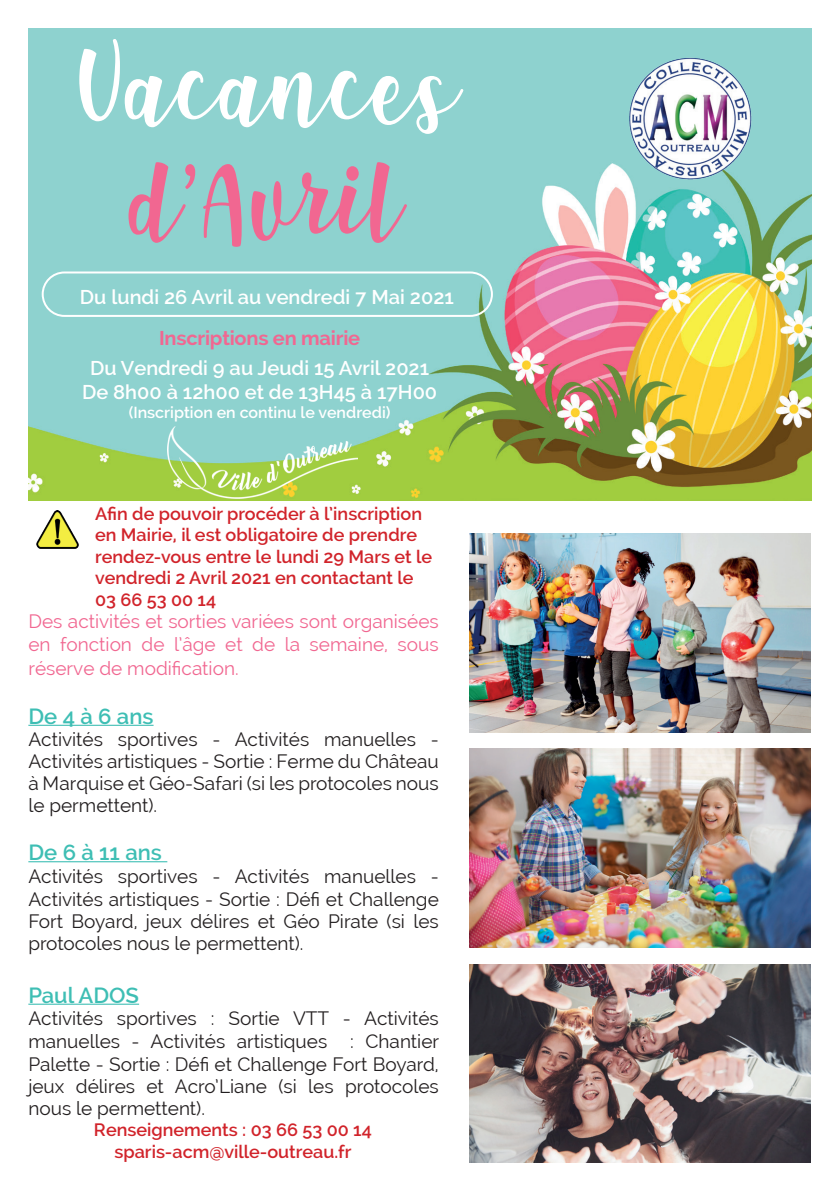
<style>
.page{position:relative;width:840px;height:1191px;background:#fff}
.page>*{position:absolute;margin:0;border:0;box-sizing:border-box;transform-origin:0 0}
.t1{font:96px "Shink";color:#fff}
.t2{font:96px "Shink";color:#f16791}
.t3{font:600 22px "Raleway";color:#3ebeb4}
.t4{font:600 20px/24px "Raleway";color:#fff;text-align:center}
.t5{font:700 20px "Raleway";letter-spacing:-.01em;color:#f16791}
.t6{font:19px/22.4px "Raleway";color:#231f20;text-align:justify}
.t7{font:19px/23.4px "Raleway";color:#f16791;text-align:justify}
.t8{font:600 18px/21.6px "Raleway";color:#d1232a}
.t9{font:600 16px "Raleway";color:#fff}
</style>
<div class="page">
<img style="left:28px;top:28px;width:783px;height:473px">
<hr style="left:28px;top:724px;width:125px;height:2px;background:#3ebeb4">
<hr style="left:28px;top:861px;width:139px;height:1px;background:#3ebeb4">
<hr style="left:28px;top:1003px;width:111px;height:1px;background:#3ebeb4">
<div style="left:42px;top:271px;width:450px;height:46px;border:2px solid #fff;border-radius:22px"></div>
<img style="left:469px;top:748px;width:340px;height:199px">
<img style="left:469px;top:534px;width:340px;height:198px">
<img style="left:469px;top:964px;width:340px;height:198px">
<img style="left:622px;top:47px;width:137px;height:144px">
<img style="left:168px;top:427px;width:189px;height:72px">
<img style="left:36px;top:510px;width:43px;height:38px">
<h1 class="t1" style="left:74px;top:32px;width:388px">Vacances</h1>
<h1 class="t2" style="left:130px;top:147px;width:275px">d’Avril</h1>
<p class="t4" style="left:80px;top:284px;width:375px">Du lundi 26 Avril au vendredi 7 Mai 2021</p>
<p class="t5" style="left:159px;top:326px;width:203px">Inscriptions en mairie</p>
<p class="t4" style="left:82px;top:355px;width:356px">Du Vendredi 9 au Jeudi 15 Avril 2021<br>De 8h00 à 12h00 et de 13H45 à 17H00</p>
<p class="t9" style="left:129px;top:403px;width:263px">(Inscription en continu le vendredi)</p>
<p class="t8" style="left:95px;top:502px;width:338px">Afin de pouvoir procéder à l’inscription en Mairie, il est obligatoire de prendre rendez-vous entre le lundi 29 Mars et le vendredi 2 Avril 2021 en contactant le 03 66 53 00 14</p>
<p class="t7" style="left:28px;top:610px;width:411px">Des activités et sorties variées sont organisées en fonction de l’âge et de la semaine, sous réserve de modification.</p>
<p class="t3" style="left:28px;top:703px;width:127px">De 4 à 6 ans</p>
<p class="t6" style="left:28px;top:728px;width:412px">Activités sportives - Activités manuelles - Activités artistiques - Sortie : Ferme du Château à Marquise et Géo-Safari (si les protocoles nous le permettent).</p>
<p class="t3" style="left:28px;top:839px;width:135px">De 6 à 11 ans</p>
<p class="t6" style="left:28px;top:865px;width:411px">Activités sportives - Activités manuelles - Activités artistiques - Sortie : Défi et Challenge Fort Boyard, jeux délires et Géo Pirate (si les protocoles nous le permettent).</p>
<p class="t3" style="left:28px;top:982px;width:112px">Paul ADOS</p>
<p class="t6" style="left:28px;top:1007px;width:412px">Activités sportives : Sortie VTT - Activités manuelles - Activités artistiques : Chantier Palette - Sortie : Défi et Challenge Fort Boyard, jeux délires et Acro’Liane (si les protocoles nous le permettent).</p>
<p class="t8" style="left:94px;top:1118px;width:279px;text-align:center">Renseignements : 03 66 53 00 14 sparis-acm@ville-outreau.fr</p>
</div>
